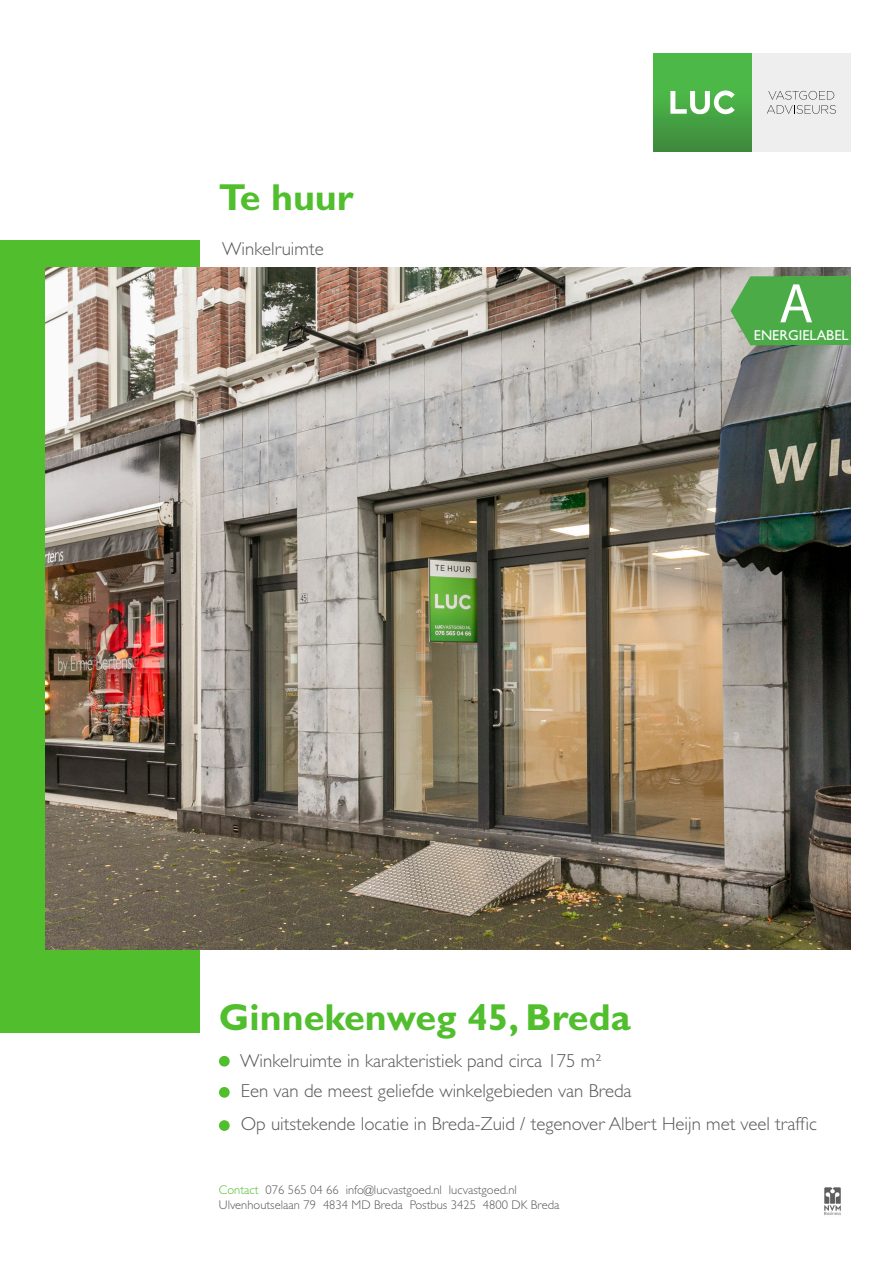
<style>
.page{position:relative;width:893px;height:1263px;background:#fff}
.page>*{position:absolute;margin:0;border:0;box-sizing:border-box;transform-origin:0 0}
.t1{font:56.25px "Myriad Pro";color:#fff}
.t2{font:700 37.65px "Gill Sans";color:#50be2d}
.t3{font:300 18.75px "Gill Sans";color:#57585a}
.t4{font:14.4px "Gill Sans";color:#fff}
.t5{font:300 12.6px "Gill Sans";color:#57585a}
.s1{color:#50be2d}
</style>
<div class="page">
<div style="left:0;top:241px;width:200px;height:792px;background:#50be2d"></div>
<div style="left:220px;top:1088px;width:9px;height:9px;background:#50be2d;border-radius:50%"></div>
<div style="left:219px;top:1087px;width:11px;height:11px;border:1px solid #50be2d;border-radius:50%"></div>
<div style="left:220px;top:1056px;width:9px;height:10px;background:#50be2d;border-radius:50%"></div>
<div style="left:219px;top:1056px;width:11px;height:10px;border:1px solid #50be2d;border-radius:50%"></div>
<div style="left:220px;top:1121px;width:9px;height:9px;background:#50be2d;border-radius:50%"></div>
<div style="left:219px;top:1120px;width:11px;height:11px;border:1px solid #50be2d;border-radius:50%"></div>
<div style="left:752px;top:53px;width:98px;height:98px;background:#edeeed"></div>
<svg style="left:767px;top:91px;width:69px;height:23px"></svg>
<div style="left:653px;top:53px;width:99px;height:98px;background:linear-gradient(to bottom,#4fc44b,#41903e)"></div>
<svg style="left:670px;top:90px;width:65px;height:24px"></svg>
<img style="left:46px;top:268px;width:805px;height:681px">
<div style="left:783px;top:276px;width:68px;height:69px;background:#4aab47"></div>
<svg style="left:730px;top:276px;width:53px;height:69px;background:#63b05f"></svg>
<img style="left:824px;top:1187px;width:17px;height:28px">
<p class="t2" style="left:219px;top:175px;width:136px">Te huur</p>
<p class="t3" style="left:222px;top:238px;width:103px">Winkelruimte</p>
<p class="t1" style="left:779px;top:269px;width:36px">A</p>
<p class="t4" style="left:754px;top:327px;width:96px">ENERGIELABEL</p>
<p class="t2" style="left:219px;top:995px;width:413px">Ginnekenweg 45, Breda</p>
<p class="t3" style="left:240px;top:1050px;width:363px">Winkelruimte in karakteristiek pand circa 175 m²</p>
<p class="t3" style="left:241px;top:1080px;width:392px">Een van de meest geliefde winkelgebieden van Breda</p>
<p class="t3" style="left:241px;top:1113px;width:578px">Op uitstekende locatie in Breda-Zuid / tegenover Albert Heijn met veel traffic</p>
<p class="t5" style="left:219px;top:1182px;width:299px"><span class="s1">Contact</span> 076 565 04 66 info@lucvastgoed.nl lucvastgoed.nl</p>
<p class="t5" style="left:219px;top:1198px;width:342px">Ulvenhoutselaan 79 4834 MD Breda Postbus 3425 4800 DK Breda</p>
</div>
